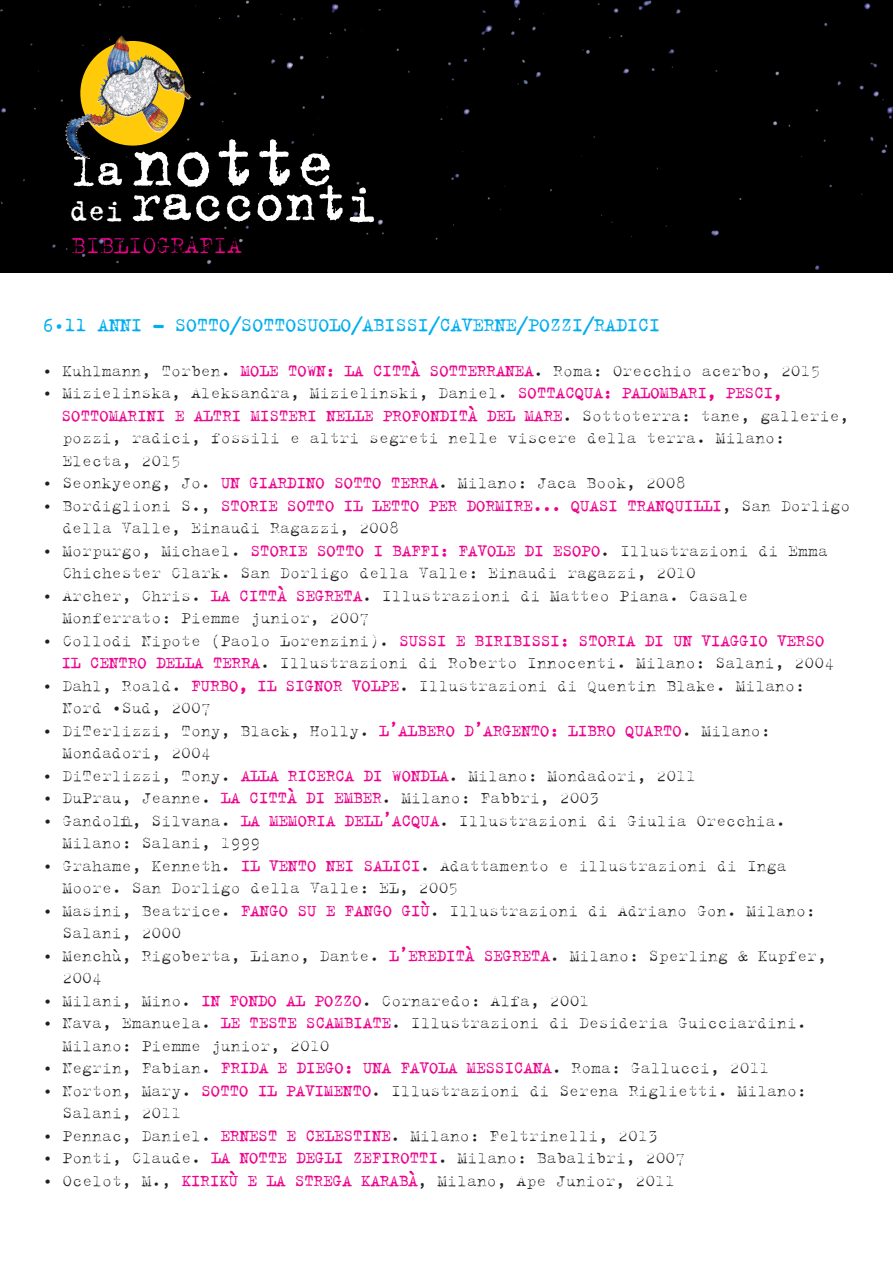
<style>
.page{position:relative;width:893px;height:1263px;background:#fff}
.page>*{position:absolute;margin:0;border:0;box-sizing:border-box;transform-origin:0 0}
.t1{font:77.55px "Trixie";letter-spacing:-.025em;color:#fff}
.t2{font:58.65px "Trixie";letter-spacing:-.025em;color:#fff}
.t3{font:300 27px "Trixie";letter-spacing:-.025em;color:#ed028c}
.t4{font:21px "Trixie";letter-spacing:-.025em;color:#00aeef}
.t5{font:300 18px/22.5px "Trixie";color:#231f20}
.t6{font:18px "Trixie";letter-spacing:-.025em;color:#ed028c}
.s1{font-size:50.25px}
.s2{font-size:33.45px}
.s3{font-weight:400;color:#ed028c}
.s4{font-weight:300;color:#231f20}
</style>
<div class="page">
<div style="left:0;top:0;width:893px;height:272px;background:#000"></div>
<img style="left:80px;top:41px;width:105px;height:105px;border-radius:50%">
<img style="left:97px;top:35px;width:24px;height:63px">
<h1 class="t1" style="left:70px;top:111px;width:268px"><span class="s1">LA</span> NOTTE</h1>
<h2 class="t2" style="left:70px;top:164px;width:310px"><span class="s2">DEI</span> RACCONTI</h2>
<h3 class="t3" style="left:71px;top:230px;width:172px">BIBLIOGRAFIA</h3>
<p class="t4" style="left:43px;top:311px;width:144px">6•11 ANNI – SOTTO</p>
<p class="t4" style="left:230px;top:311px;width:23px">/SOTTOS</p>
<p class="t4" style="left:307px;top:311px;width:67px">UOLO/ABISSI</p>
<p class="t4" style="left:428px;top:311px;width:210px">/CAVERNE/POZZI/RADICI</p>
<p class="t5" style="left:43px;top:359px;width:341px">• Kuhlmann, Torben. <span class="s3">MOLE TOWN: LA CITT</span></p>
<p class="t6" style="left:411px;top:358px;width:29px">À SOTT</p>
<p class="t5" style="left:467px;top:359px;width:355px"><span class="s3">ERRANEA</span>. Roma: Orecchio acerbo, 2015</p>
<p class="t5" style="left:43px;top:382px;width:495px">• Mizielinska, Aleksandra, Mizielinski, Daniel. <span class="s3">SOTTACQ</span></p>
<p class="t6" style="left:584px;top:381px;width:96px">UA: PALOMBARI</p>
<p class="t6" style="left:707px;top:381px;width:78px">, PESCI ,</p>
<p class="t6" style="left:61px;top:403px;width:11px">SOTTO</p>
<p class="t6" style="left:109px;top:403px;width:96px">MARINI E ALTRI</p>
<p class="t6" style="left:250px;top:403px;width:153px">MIST ERI NELLE PROFO</p>
<p class="t5" style="left:62px;top:404px;width:789px;text-indent:368px"><span class="s3">NDITÀ DEL MARE</span>. Sottoterra: tane, gallerie, pozzi, radici, fossili e altri segreti nelle viscere della terra. Milano:<br>Electa, 2015</p>
<p class="t5" style="left:43px;top:472px;width:217px">• Seonkyeong, Jo. <span class="s3">UN GIAR</span></p>
<p class="t6" style="left:287px;top:471px;width:58px">DINO SOTTO</p>
<p class="t5" style="left:391px;top:472px;width:296px"><span class="s3">TERRA</span>. Milano: Jaca Book, 2008</p>
<p class="t5" style="left:43px;top:494px;width:198px">• Bordiglioni S., <span class="s3">STORI</span></p>
<p class="t6" style="left:268px;top:493px;width:29px">E SOTTO</p>
<p class="t6" style="left:344px;top:493px;width:58px">IL LETTO</p>
<p class="t6" style="left:429px;top:493px;width:171px">PER DORMIRE... QUASI</p>
<p class="t6" style="left:627px;top:493px;width:67px">TRANQUILLI</p>
<p class="t5" style="left:722px;top:494px;width:130px">, San Dorligo</p>
<p class="t5" style="left:62px;top:517px;width:338px">della Valle, Einaudi Ragazzi, 2008</p>
<p class="t5" style="left:43px;top:539px;width:228px">• Morpurgo, Michael. <span class="s3">STORI</span></p>
<p class="t6" style="left:298px;top:538px;width:29px">E SOTTO</p>
<p class="t6" style="left:373px;top:538px;width:30px">I BAFFI</p>
<p class="t5" style="left:62px;top:539px;width:767px;text-indent:377px"><span class="s3">: FAVOLE DI ESOPO</span>. Illustrazioni di Emma<br>Chichester Clark. San Dorligo della Valle: Einaudi ragazzi, 2010</p>
<p class="t5" style="left:43px;top:584px;width:207px">• Archer, Chris. <span class="s3">LA CITT</span></p>
<p class="t5" style="left:62px;top:584px;width:687px;text-indent:215px"><span class="s3">À SEGRETA</span>. Illustrazioni di Matteo Piana. Casale<br>Monferrato: Piemme junior, 2007</p>
<p class="t5" style="left:43px;top:629px;width:386px">• Collodi Nipote (Paolo Lorenzini). <span class="s3">SUSSI</span></p>
<p class="t6" style="left:456px;top:628px;width:39px">E BIRIBISSI</p>
<p class="t6" style="left:560px;top:628px;width:30px">: STORIA</p>
<p class="t6" style="left:645px;top:628px;width:77px">DI UN VIAGGIO</p>
<p class="t6" style="left:777px;top:628px;width:30px">VERSO</p>
<p class="t6" style="left:62px;top:651px;width:67px">IL CENTRO</p>
<p class="t6" style="left:156px;top:651px;width:30px">DELLA</p>
<p class="t5" style="left:213px;top:652px;width:623px"><span class="s3">TERRA</span>. Illustrazioni di Roberto Innocenti. Milano: Salani, 2004</p>
<p class="t5" style="left:62px;top:674px;width:744px;text-indent:-20px">• Dahl, Roald. <span class="s3">FURBO , IL SIGNOR VOLPE</span>. Illustrazioni di Quentin Blake. Milano:<br>Nord •Sud, 2007</p>
<p class="t5" style="left:43px;top:719px;width:536px">• DiTerlizzi, Tony, Black, Holly. <span class="s3">L’ALBERO D’ARGENTO : LIBRO</span></p>
<p class="t6" style="left:625px;top:718px;width:30px">QUARTO</p>
<p class="t5" style="left:682px;top:719px;width:91px">. Milano:</p>
<p class="t5" style="left:62px;top:742px;width:150px">Mondadori, 2004</p>
<p class="t5" style="left:43px;top:764px;width:218px">• DiTerlizzi, Tony. <span class="s3">ALLA</span></p>
<p class="t6" style="left:288px;top:763px;width:49px">RICERCA</p>
<p class="t5" style="left:363px;top:764px;width:334px"><span class="s3">DI WONDLA</span> . Milano: Mondadori, 2011</p>
<p class="t5" style="left:43px;top:787px;width:217px">• DuPrau, Jeanne. <span class="s3">LA CITT</span></p>
<p class="t5" style="left:287px;top:787px;width:314px"><span class="s3">À DI EMBER</span>. Milano: Fabbri, 2003</p>
<p class="t5" style="left:43px;top:809px;width:266px">• Gandolfi, Silvana. <span class="s3">LA MEMORIA</span></p>
<p class="t5" style="left:345px;top:809px;width:443px"><span class="s3">DELL ’ACQUA</span>. Illustrazioni di Giulia Orecchia.</p>
<p class="t5" style="left:62px;top:832px;width:200px">Milano: Salani, 1999</p>
<p class="t5" style="left:43px;top:854px;width:331px">• Grahame, Kenneth. <span class="s3">IL VENTO NEI SALICI</span></p>
<p class="t5" style="left:62px;top:854px;width:726px;text-indent:358px">. Adattamento e illustrazioni di Inga<br>Moore. San Dorligo della Valle: EL, 2005</p>
<p class="t5" style="left:62px;top:899px;width:755px;text-indent:-20px">• Masini, Beatrice. <span class="s3">FANGO SU E FANGO GIÙ</span>. Illustrazioni di Adriano Gon. Milano:<br>Salani, 2000</p>
<p class="t5" style="left:62px;top:944px;width:766px;text-indent:-20px">• Menchù, Rigoberta, Liano, Dante. <span class="s3">L’EREDITÀ SEGRETA</span> . Milano: Sperling &amp; Kupfer,<br>2004</p>
<p class="t5" style="left:43px;top:989px;width:548px">• Milani, Mino. <span class="s3">IN FONDO AL POZZO</span>. Cornaredo: Alfa, 2001</p>
<p class="t5" style="left:43px;top:1012px;width:312px">• Nava, Emanuela. <span class="s3">LE TESTE SCAMBIAT</span></p>
<p class="t5" style="left:382px;top:1012px;width:427px"><span class="s3">E</span>. Illustrazioni di Desideria Guicciardini.</p>
<p class="t5" style="left:62px;top:1034px;width:269px">Milano: Piemme junior, 2010</p>
<p class="t6" style="left:43px;top:1056px;width:397px"><span class="s4">• Negrin, Fabian.</span> FRIDA E DIEGO : UNA FAVOLA</p>
<p class="t6" style="left:467px;top:1056px;width:30px">MESSICA</p>
<p class="t5" style="left:533px;top:1057px;width:238px"><span class="s3">NA</span>. Roma: Gallucci, 2011</p>
<p class="t5" style="left:43px;top:1079px;width:178px">• Norton, Mary. <span class="s3">SOTTO</span></p>
<p class="t5" style="left:258px;top:1079px;width:550px"><span class="s3">IL PAVIMENTO</span> . Illustrazioni di Serena Riglietti. Milano:</p>
<p class="t5" style="left:63px;top:1102px;width:120px">Salani, 2011</p>
<p class="t5" style="left:43px;top:1124px;width:617px">• Pennac, Daniel. <span class="s3">ERNEST E CELESTINE</span>. Milano: Feltrinelli, 2013</p>
<p class="t5" style="left:43px;top:1147px;width:283px">• Ponti, Claude. <span class="s3">LA NOTTE DEGLI</span></p>
<p class="t6" style="left:353px;top:1146px;width:30px">ZEFIROTTI</p>
<p class="t5" style="left:438px;top:1147px;width:249px">. Milano: Babalibri, 2007</p>
<p class="t5" style="left:43px;top:1169px;width:159px">• Ocelot, M., <span class="s3">KIRIK</span></p>
<p class="t6" style="left:229px;top:1168px;width:153px">Ù E LA STREGA KARAB</p>
<p class="t5" style="left:408px;top:1169px;width:268px"><span class="s3">À</span>, Milano, Ape Junior, 2011</p>
</div>
